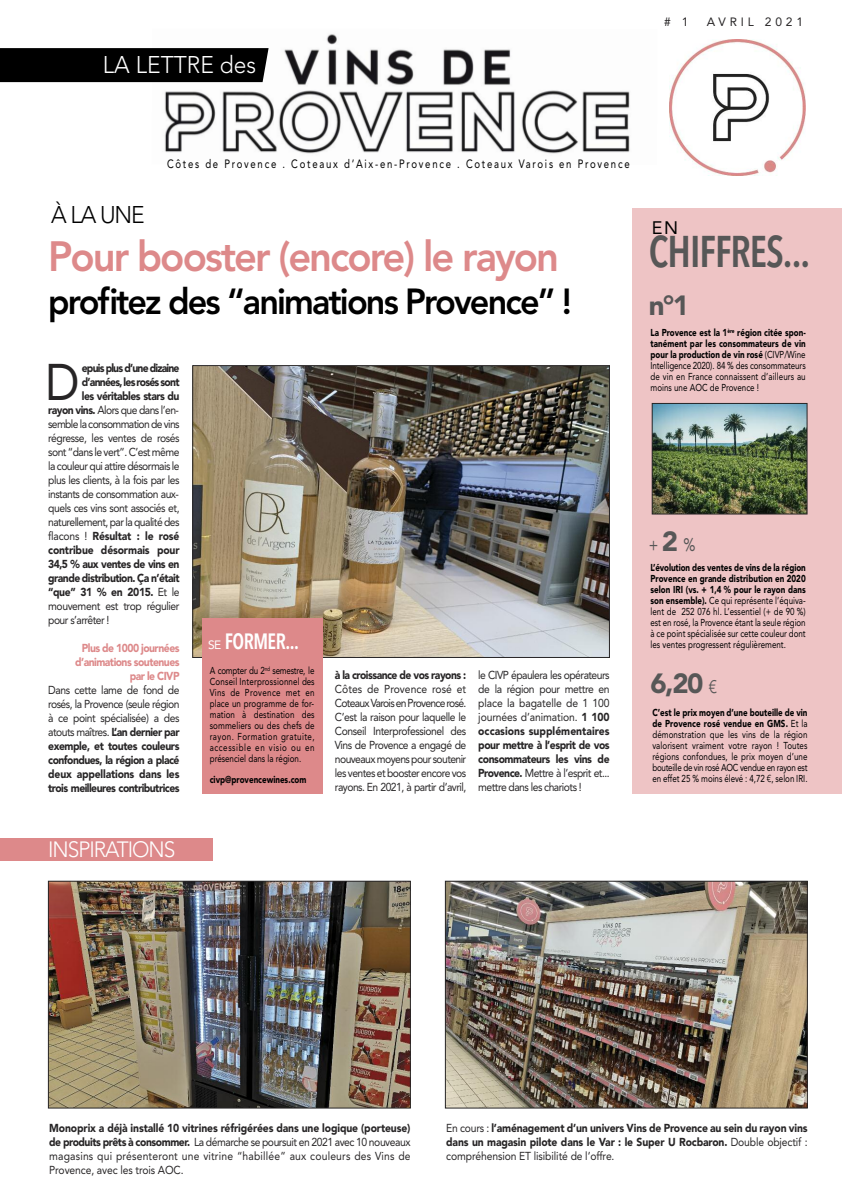
<style>
.page{position:relative;width:842px;height:1191px;background:#fff}
.page>*{position:absolute;margin:0;border:0;box-sizing:border-box;transform-origin:0 0}
.t1{font:51px "Avenir";color:#272526;scale:.9 1}
.t2{font:600 44px "Avenir Next Condensed";letter-spacing:-.025em;color:#575757;scale:.9 1}
.t3{font:800 42px "Avenir";letter-spacing:-.05em;color:#dd898a;scale:.95 1}
.t4{font:800 36px "Avenir";letter-spacing:-.055em;color:#000;scale:.95 1}
.t5{font:900 27.6px "Avenir";color:#575757}
.t6{font:300 24px "Avenir";color:#fff;scale:.95 1}
.t7{font:300 24px "Avenir";color:#000;scale:.95 1}
.t8{font:300 22px "Avenir";letter-spacing:-.05em;color:#fff;scale:.95 1}
.t9{font:600 22px "Avenir Next Condensed";letter-spacing:-.025em;color:#fff;scale:.9 1}
.t10{font:18px "Avenir";color:#575757;scale:.8 1}
.t11{font:18px "Avenir";color:#000}
.t12{font:12px "Avenir";letter-spacing:.18em;color:#000;scale:.8 1}
.t13{font:12px "Avenir";letter-spacing:.32em;color:#272526}
.t14{font:11.5px/14px "Avenir";letter-spacing:-.05em;color:#272526;text-align:justify;scale:.9 1}
.t15{font:900 11.5px/14px "Avenir";letter-spacing:-.05em;color:#272526;text-align:justify;scale:.9 1}
.t16{font:900 11.5px/14px "Avenir";letter-spacing:-.05em;color:#dd898a;text-align:right;scale:.9 1}
.t17{font:900 11.5px "Avenir";letter-spacing:-.015em;color:#272526;scale:.9 1}
.t18{font:900 11.5px "Avenir";letter-spacing:-.075em;color:#272526;scale:.9 1}
.t19{font:10px/11px "Avenir";color:#000;text-align:justify;scale:.8 1}
.t20{font:900 10px "Avenir";color:#000;scale:.8 1}
.s1{font-weight:900}
.s2{font-weight:400}
.s3{font-family:"Avenir";font-weight:400;font-size:12px}
.s4{font-weight:900;font-size:27.6px}
.s5{font-weight:400;font-size:18px}
</style>
<div class="page">
<img style="left:194px;top:367px;width:414px;height:288px">
<div style="left:192px;top:365px;width:418px;height:292px;border:1px solid #272526"></div>
<div style="left:633px;top:208px;width:209px;height:585px;background:#eec4c5"></div>
<div style="left:0;top:838px;width:213px;height:22px;background:#dd898a"></div>
<img style="left:50px;top:883px;width:359px;height:223px">
<div style="left:48px;top:881px;width:363px;height:227px;border:1px solid #272526"></div>
<img style="left:447px;top:883px;width:358px;height:223px">
<div style="left:445px;top:881px;width:362px;height:227px;border:1px solid #272526"></div>
<img style="left:152px;top:34px;width:478px;height:120px">
<img style="left:670px;top:40px;width:135px;height:135px">
<div style="left:0;top:48px;width:269px;height:34px;background:#000"></div>
<img style="left:654px;top:405px;width:151px;height:107px">
<div style="left:652px;top:403px;width:155px;height:111px;border:1px solid #272526"></div>
<div style="left:202px;top:618px;width:121px;height:175px;background:#dd898a"></div>
<h3 class="t6" style="left:103px;top:50px;width:163px">LA LETTRE des</h3>
<p class="t13" style="left:664px;top:12px;width:26px"># 1</p>
<p class="t13" style="left:707px;top:12px;width:98px">AVRIL 2021</p>
<h3 class="t7" style="left:51px;top:200px;width:100px">À LA UNE</h3>
<p class="t12" style="left:167px;top:154px;width:580px">Côtes de Provence . Coteaux d’Aix-en-Provence . Coteaux Varois en Provence</p>
<h3 class="t3" style="left:48px;top:223px;width:539px">Pour booster (encore) le rayon</h3>
<h3 class="t4" style="left:48px;top:273px;width:553px">profitez des “animations Provence” !</h3>
<h1 class="t1" style="left:46px;top:341px;width:39px">D</h1>
<p class="t18" style="left:82px;top:358px;width:110px">epuis plus d’une dizaine</p>
<p class="t18" style="left:82px;top:372px;width:110px">d’années, les rosés sont</p>
<p class="t15" style="left:82px;top:388px;width:110px">les véritables stars du</p>
<p class="t14" style="left:48px;top:402px;width:147px"><span class="s1">rayon vins.</span> Alors que dans l’en-</p>
<p class="t14" style="left:48px;top:416px;width:147px">semble la consommation de vins</p>
<p class="t14" style="left:48px;top:430px;width:147px">régresse, les ventes de rosés</p>
<p class="t14" style="left:48px;top:444px;width:147px">sont “dans le vert”. C’est même</p>
<p class="t14" style="left:48px;top:458px;width:147px">la couleur qui attire désormais le</p>
<p class="t14" style="left:48px;top:472px;width:147px">plus les clients, à la fois par les</p>
<p class="t14" style="left:48px;top:486px;width:147px">instants de consommation aux-</p>
<p class="t14" style="left:48px;top:500px;width:147px">quels ces vins sont associés et,</p>
<p class="t14" style="left:48px;top:514px;width:147px">naturellement, par la qualité des</p>
<p class="t17" style="left:48px;top:526px;width:147px"><span class="s2">flacons !</span> Résultat : le rosé</p>
<p class="t17" style="left:48px;top:540px;width:147px">contribue désormais pour</p>
<p class="t15" style="left:48px;top:556px;width:147px">34,5 % aux ventes de vins en</p>
<p class="t15" style="left:48px;top:570px;width:147px">grande distribution. Ça n’était</p>
<p class="t15" style="left:48px;top:584px;width:147px">“que” 31 % en 2015. <span class="s2">Et le</span></p>
<p class="t14" style="left:48px;top:598px;width:147px">mouvement est trop régulier</p>
<p class="t14" style="left:48px;top:612px;width:70px">pour s’arrêter !</p>
<p class="t16" style="left:75px;top:640px;width:117px">Plus de 1000 journées d’animations soutenues par le CIVP</p>
<p class="t15" style="left:48px;top:682px;width:147px"><span class="s2">Dans cette lame de fond de rosés, la Provence (seule région à ce point spécialisée) a des atouts maîtres.</span> L’an dernier par exemple, et toutes couleurs confondues, la région a placé deux appellations dans les trois meilleures contributrices</p>
<h3 class="t8" style="left:48px;top:836px;width:135px">INSPIRATIONS</h3>
<h3 class="t9" style="left:208px;top:622px;width:103px"><span class="s3">SE</span> FORMER...</h3>
<p class="t19" style="left:210px;top:664px;width:133px">A compter du 2<sup>nd</sup> semestre, le Conseil Interprossionnel des Vins de Provence met en place un programme de for&shy;mation à destination des sommeliers ou des chefs de rayon. Formation gratuite, accessible en visio ou en présenciel dans la région.</p>
<p class="t20" style="left:210px;top:770px;width:122px">civp@provencewines.com</p>
<p class="t15" style="left:335px;top:668px;width:147px">à la croissance de vos rayons :</p>
<p class="t14" style="left:335px;top:682px;width:147px">Côtes de Provence rosé et Coteaux Varois en Provence rosé.<br>C’est la raison pour laquelle le Conseil Interprofessionel des Vins de Provence a engagé de nouveaux moyens pour soutenir les ventes et booster encore vos rayons. En 2021, à partir d’avril,</p>
<p class="t14" style="left:478px;top:668px;width:147px">le CIVP épaulera les opérateurs de la région pour mettre en place la bagatelle de 1 100 journées d’animation. <span class="s1">1 100 occasions supplémentaires pour mettre à l’esprit de vos consommateurs les vins de Provence.</span> Mettre à l’esprit et... mettre dans les chariots !</p>
<h3 class="t11" style="left:652px;top:213px;width:28px">EN</h3>
<h2 class="t2" style="left:649px;top:214px;width:181px">CHIFFRES...</h2>
<h3 class="t5" style="left:649px;top:282px;width:42px">n°1</h3>
<p class="t19" style="left:651px;top:327px;width:195px"><span class="s1">La Provence est la 1</span><sup>ère</sup> <span class="s1">région citée spon&shy;tanément par les consommateurs de vin pour la production de vin rosé</span> (CIVP/Wine Intelligence 2020). 84 % des consommateurs de vin en France connaissent d’ailleurs au moins une AOC de Provence !</p>
<h3 class="t10" style="left:649px;top:530px;width:60px">+<span class="s4">2</span>%</h3>
<p class="t19" style="left:651px;top:562px;width:195px"><span class="s1">L’évolution des ventes de vins de la région Provence en grande distribution en 2020 selon IRI (vs. + 1,4 % pour le rayon dans son ensemble).</span> Ce qui représente l’équiva&shy;lent de 252 076 hl. L’essentiel (+ de 90 %) est en rosé, la Provence étant la seule région à ce point spécialisée sur cette couleur dont les ventes progressent régulièrement.</p>
<h3 class="t5" style="left:651px;top:660px;width:68px">6,20 <span class="s5">€</span></h3>
<p class="t19" style="left:652px;top:706px;width:195px"><span class="s1">C’est le prix moyen d’une bouteille de vin de Provence rosé vendue en GMS.</span> Et la démonstration que les vins de la région valorisent vraiment votre rayon ! Toutes régions confondues, le prix moyen d’une bouteille de vin rosé AOC vendue en rayon est en effet 25 % moins élevé : 4,72 €, selon IRI.</p>
<p class="t14" style="left:49px;top:1120px;width:403px"><span class="s1">Monoprix a déjà installé 10 vitrines réfrigérées dans une logique (porteuse) de produits prêts à consommer.</span> La démarche se poursuit en 2021 avec 10 nouveaux magasins qui présenteront une vitrine “habillée” aux couleurs des Vins de Provence, avec les trois AOC.</p>
<p class="t15" style="left:446px;top:1120px;width:403px"><span class="s2">En cours :</span> l’aménagement d’un univers Vins de Provence au sein du rayon vins dans un magasin pilote dans le Var : le Super U Rocbaron. <span class="s2">Double objectif : compréhension ET lisibilité de l’offre.</span></p>
</div>
